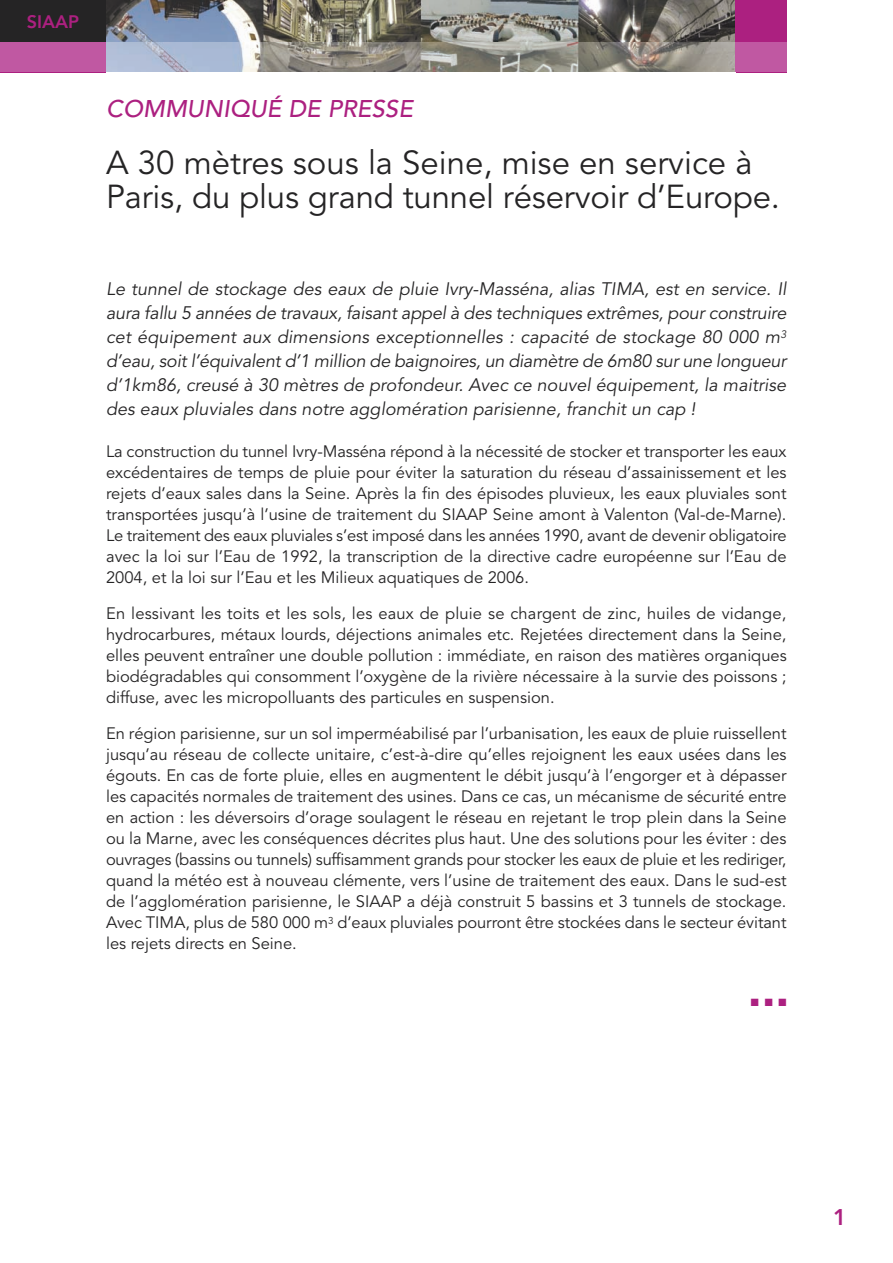
<style>
.page{position:relative;width:893px;height:1263px;background:#fff}
.page>*{position:absolute;margin:0;border:0;box-sizing:border-box;transform-origin:0 0}
.t1{font:33px/34.7px "Avenir";letter-spacing:-.005em;color:#252425}
.t2{font:500 24px "Avenir";color:#ac2080}
.t3{font:800 22.5px "Avenir";color:#ac2080}
.t4{font:18px/24px "Avenir";color:#252425;text-align:justify}
.t5{font:800 18px "Avenir";color:#ac2080}
.t6{font:16.5px/21px "Avenir";color:#252425;text-align:justify}
.t7{font:10.5px "Zapf Dingbats";color:#ac2080}
</style>
<div class="page">
<div style="left:0;top:0;width:106px;height:43px;background:#252425"></div>
<img style="left:106px;top:0;width:629px;height:43px">
<div style="left:735px;top:0;width:51px;height:72px;background:#ac2080"></div>
<div style="left:0;top:43px;width:106px;height:29px;background:#c058a2"></div>
<img style="left:106px;top:43px;width:629px;height:29px">
<div style="left:735px;top:43px;width:51px;height:29px;background:#c058a2"></div>
<p class="t5" style="left:27px;top:14px;width:54px">SIAAP</p>
<h2 class="t2" style="left:106px;top:99px;width:312px">COMMUNIQUÉ DE PRESSE</h2>
<h1 class="t1" style="left:106px;top:149px;width:675px">A 30 mètres sous la Seine, mise en service à<br>Paris, du plus grand tunnel réservoir d’Europe.</h1>
<p class="t4" style="left:106px;top:279px;width:684px">Le tunnel de stockage des eaux de pluie Ivry-Masséna, alias TIMA, est en service. Il aura fallu 5 années de travaux, faisant appel à des techniques extrêmes, pour construire cet équipement aux dimensions exceptionnelles : capacité de stockage 80 000 m<sup>3 </sup>d’eau, soit l’équivalent d’1 million de baignoires, un diamètre de 6m80 sur une longueur d’1km86, creusé à 30 mètres de profondeur. Avec ce nouvel équipement, la maitrise des eaux pluviales dans notre agglomération parisienne, franchit un cap !</p>
<p class="t6" style="left:106px;top:443px;width:682px">La construction du tunnel Ivry-Masséna répond à la nécessité de stocker et transporter les eaux excédentaires de temps de pluie pour éviter la saturation du réseau d’assainissement et les rejets d’eaux sales dans la Seine. Après la fin des épisodes pluvieux, les eaux pluviales sont transportées jusqu’à l’usine de traitement du SIAAP Seine amont à Valenton (Val-de-Marne).<br>Le traitement des eaux pluviales s’est imposé dans les années 1990, avant de devenir obligatoire avec la loi sur l’Eau de 1992, la transcription de la directive cadre européenne sur l’Eau de 2004, et la loi sur l’Eau et les Milieux aquatiques de 2006.</p>
<p class="t6" style="left:106px;top:605px;width:682px">En lessivant les toits et les sols, les eaux de pluie se chargent de zinc, huiles de vidange, hydrocarbures, métaux lourds, déjections animales etc. Rejetées directement dans la Seine, elles peuvent entraîner une double pollution : immédiate, en raison des matières organiques biodégradables qui consomment l’oxygène de la rivière nécessaire à la survie des poissons ; diffuse, avec les micropolluants des particules en suspension.</p>
<p class="t6" style="left:106px;top:725px;width:682px">En région parisienne, sur un sol imperméabilisé par l’urbanisation, les eaux de pluie ruissellent jusqu’au réseau de collecte unitaire, c’est-à-dire qu’elles rejoignent les eaux usées dans les égouts. En cas de forte pluie, elles en augmentent le débit jusqu’à l’engorger et à dépasser les capacités normales de traitement des usines. Dans ce cas, un mécanisme de sécurité entre en action : les déversoirs d’orage soulagent le réseau en rejetant le trop plein dans la Seine ou la Marne, avec les conséquences décrites plus haut. Une des solutions pour les éviter : des ouvrages (bassins ou tunnels) suffisamment grands pour stocker les eaux de pluie et les rediriger, quand la météo est à nouveau clémente, vers l’usine de traitement des eaux. Dans le sud-est de l’agglomération parisienne, le SIAAP a déjà construit 5 bassins et 3 tunnels de stockage.<br>Avec TIMA, plus de 580 000 m<sup>3</sup> d’eaux pluviales pourront être stockées dans le secteur évitant les rejets directs en Seine.</p>
<p class="t7" style="left:751px;top:998px;width:37px">■ ■ ■</p>
<h3 class="t3" style="left:833px;top:1208px;width:15px">1</h3>
</div>
